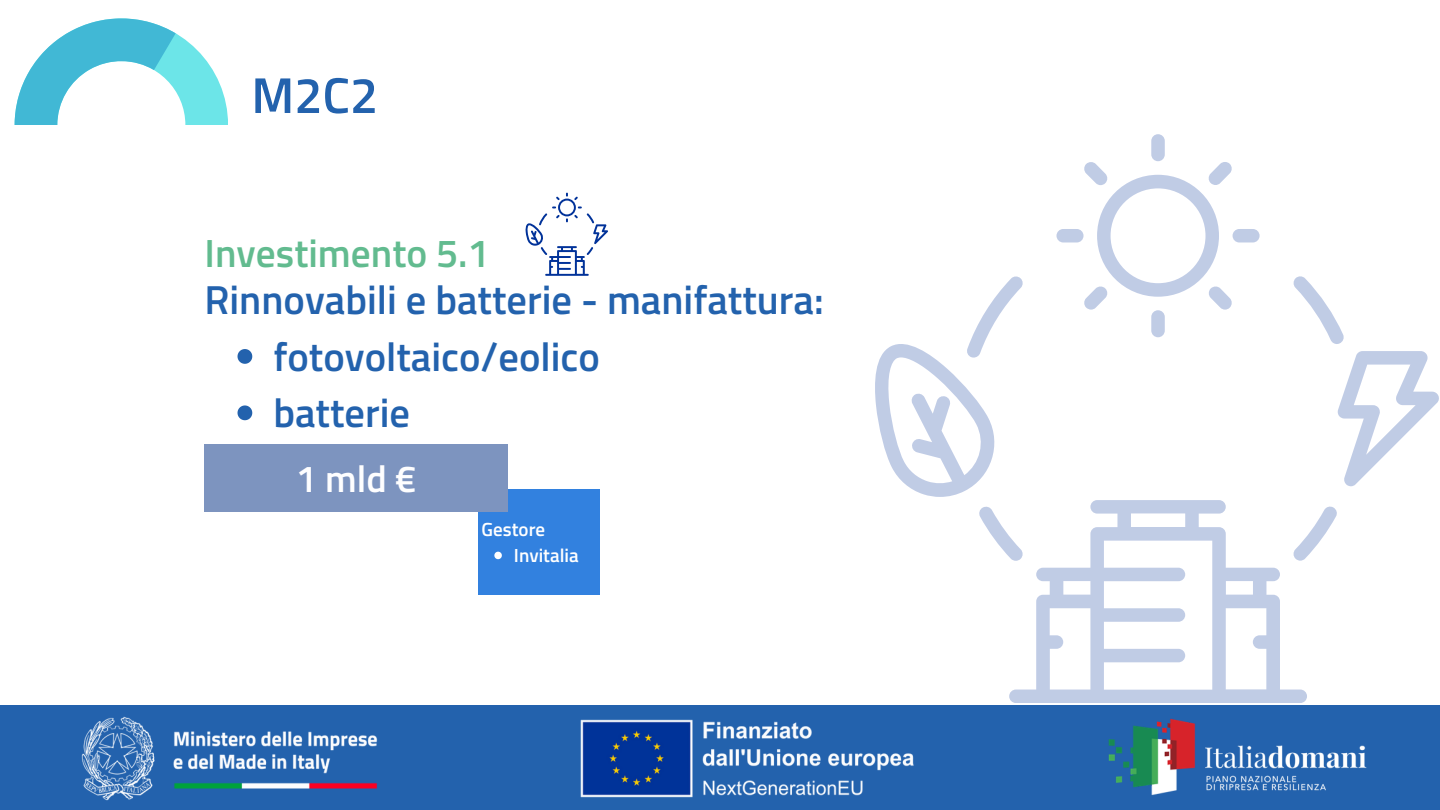
<style>
.page{position:relative;width:1440px;height:810px;background:#fff}
.page>*{position:absolute;margin:0;border:0;box-sizing:border-box;transform-origin:0 0}
.t1{font:600 50.4px "Titillium Web";color:#2362ad}
.t2{font:600 40.5px "Titillium Web";color:#2362ad}
.t3{font:600 39.4px "Titillium Web";color:#62bb8f}
.t4{font:600 37.8px "Titillium Web";color:#fefeff}
.t5{font:600 19px "Titillium Web";color:#fff}
</style>
<div class="page">
<svg style="left:525px;top:193px;width:83px;height:83px"></svg>
<svg style="left:238px;top:349px;width:14px;height:15px"></svg>
<svg style="left:238px;top:405px;width:14px;height:15px"></svg>
<svg style="left:15px;top:18px;width:213px;height:107px"></svg>
<div style="left:479px;top:489px;width:121px;height:106px;background:#3281df"></div>
<svg style="left:494px;top:552px;width:8px;height:7px"></svg>
<div style="left:205px;top:445px;width:303px;height:67px;background:#7d94bf"></div>
<svg style="left:1009px;top:500px;width:298px;height:203px"></svg>
<div style="left:1151px;top:134px;width:14px;height:27px;background:#c0cce5;border-radius:7px"></div>
<div style="left:1151px;top:310px;width:14px;height:27px;background:#c0cce5;border-radius:7px"></div>
<div style="left:1233px;top:229px;width:27px;height:14px;background:#c0cce5;border-radius:7px"></div>
<div style="left:1056px;top:229px;width:28px;height:14px;background:#c0cce5;border-radius:7px"></div>
<svg style="left:1084px;top:161px;width:148px;height:149px"></svg>
<svg style="left:1337px;top:351px;width:102px;height:135px"></svg>
<svg style="left:1293px;top:506px;width:44px;height:55px"></svg>
<svg style="left:1293px;top:276px;width:51px;height:68px"></svg>
<svg style="left:875px;top:276px;width:148px;height:221px"></svg>
<svg style="left:979px;top:506px;width:44px;height:55px"></svg>
<div style="left:0;top:705px;width:1440px;height:105px;background:#2362ad"></div>
<img style="left:580px;top:719px;width:334px;height:79px">
<img style="left:81px;top:717px;width:297px;height:83px">
<img style="left:1108px;top:718px;width:259px;height:78px">
<h4 class="t1" style="left:251px;top:56px;width:128px">M2C2</h4>
<h2 class="t3" style="left:205px;top:222px;width:286px">Investimento 5.1</h2>
<p class="t2" style="left:205px;top:268px;width:621px">Rinnovabili e batterie - manifattura:</p>
<h1 class="t2" style="left:273px;top:325px;width:328px">fotovoltaico/eolico</h1>
<h2 class="t2" style="left:273px;top:381px;width:138px">batterie</h2>
<p class="t4" style="left:296px;top:450px;width:122px">1mld€</p>
<h2 class="t5" style="left:482px;top:514px;width:65px">Gestore</h2>
<p class="t5" style="left:514px;top:541px;width:66px">Invitalia</p>
</div>
